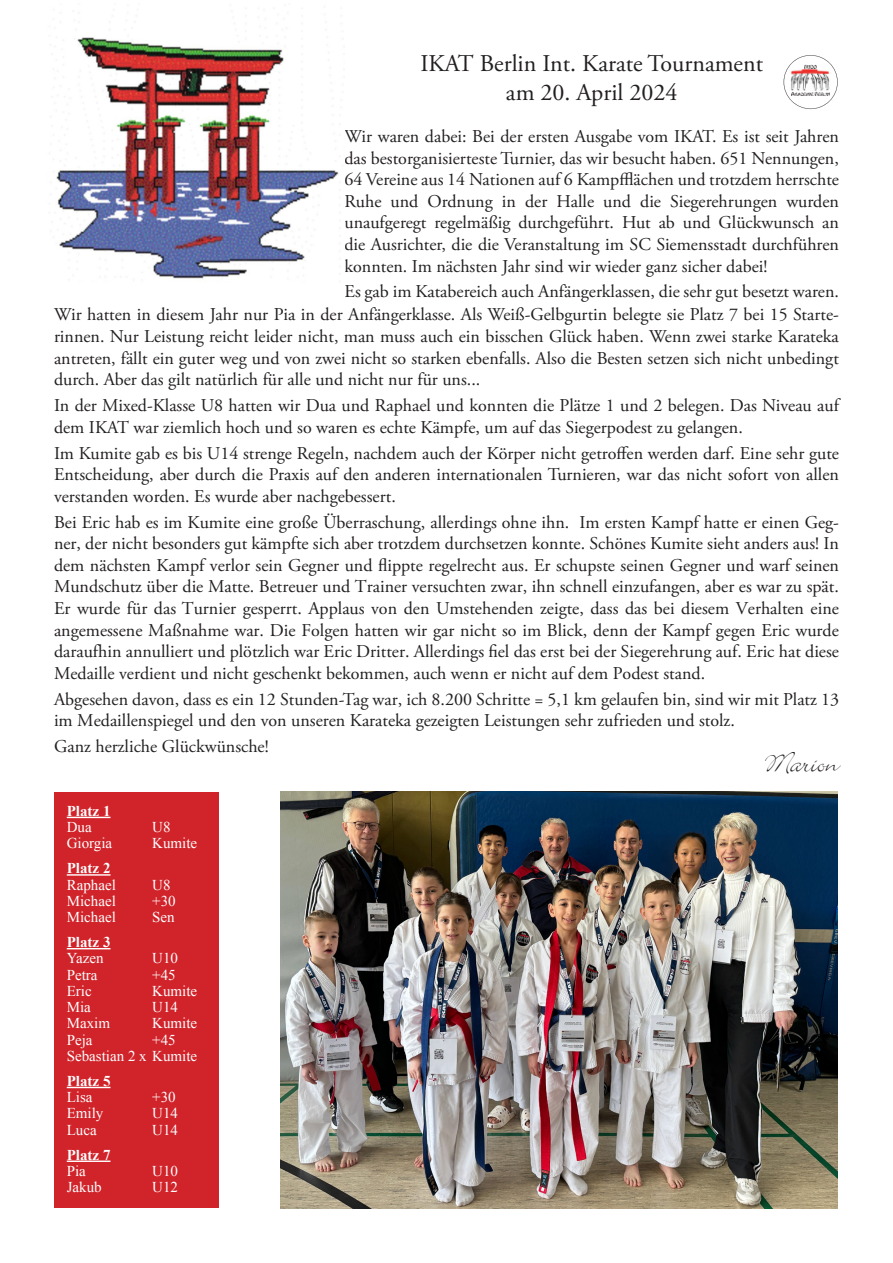
<style>
.page{position:relative;width:893px;height:1263px;background:#fff}
.page>*{position:absolute;margin:0;border:0;box-sizing:border-box;transform-origin:0 0}
.Brot_Linie_farblos{font:33px "Bickley Script LET";color:#231f20}
.t1{font:24px "Adobe Garamond Pro";color:#231f20}
.Brot_Linie_farblos-2{font:18px/21.6px "Adobe Garamond Pro";color:#231f20;text-align:justify}
.Brot_Linie_farblos-3{font:15px "Times New Roman";color:#fff}
.Brot_Linie_farblos-4{font:700 15px "Times New Roman";color:#fff}
.t2{font:5.7px "FZZBHJW GB1 0";color:#231f20}
.t3{font:4.8px "FZZBHJW GB1 0";color:#231f20;scale:1.04 1}
.s1{font-size:5.7px}
</style>
<div class="page">
<img style="left:56px;top:23px;width:283px;height:256px">
<svg style="left:784px;top:55px;width:54px;height:54px"></svg>
<img style="left:790px;top:69px;width:41px;height:22px">
<div style="left:54px;top:792px;width:165px;height:416px;background:#d1232a"></div>
<hr style="left:67px;top:817px;width:43px;height:1px;background:#fff">
<hr style="left:67px;top:874px;width:43px;height:2px;background:#fff">
<hr style="left:67px;top:948px;width:43px;height:1px;background:#fff">
<hr style="left:67px;top:1087px;width:43px;height:1px;background:#fff">
<hr style="left:67px;top:1160px;width:43px;height:2px;background:#fff">
<img style="left:280px;top:792px;width:558px;height:416px">
<p class="t1" style="left:420px;top:49px;width:344px">IKAT Berlin Int. Karate Tournament</p>
<p class="t1" style="left:506px;top:78px;width:173px">am 20. April 2024</p>
<p class="Brot_Linie_farblos-2" style="left:344px;top:126px;width:496px">Wir waren dabei: Bei der ersten Ausgabe vom IKAT. Es ist seit Jahren das bestorganisierteste Turnier, das wir besucht haben. 651 Nennungen, 64 Vereine aus 14 Nationen auf 6 Kampfflächen und trotzdem herrschte Ruhe und Ordnung in der Halle und die Siegerehrungen wurden unaufgeregt regelmäßig durchgeführt. Hut ab und Glückwunsch an die Ausrichter, die die Veranstaltung im SC Siemensstadt durchführen konnten. Im nächsten Jahr sind wir wieder ganz sicher dabei!</p>
<p class="Brot_Linie_farblos-2" style="left:344px;top:281px;width:496px">Es gab im Katabereich auch Anfängerklassen, die sehr gut besetzt waren.</p>
<p class="t2" style="left:804px;top:64px;width:14px">BUDO</p>
<p class="t3" style="left:791px;top:91px;width:39px"><span class="s1">A</span>KADEMIE <span class="s1">B</span>ERLIN</p>
<p class="Brot_Linie_farblos-2" style="left:54px;top:305px;width:786px">Wir hatten in diesem Jahr nur Pia in der Anfängerklasse. Als Weiß-Gelbgurtin belegte sie Platz 7 bei 15 Starte&shy;rinnen. Nur Leistung reicht leider nicht, man muss auch ein bisschen Glück haben. Wenn zwei starke Karateka antreten, fällt ein guter weg und von zwei nicht so starken ebenfalls. Also die Besten setzen sich nicht unbedingt durch. Aber das gilt natürlich für alle und nicht nur für uns...</p>
<p class="Brot_Linie_farblos-2" style="left:54px;top:395px;width:786px">In der Mixed-Klasse U8 hatten wir Dua und Raphael und konnten die Plätze 1 und 2 belegen. Das Niveau auf dem IKAT war ziemlich hoch und so waren es echte Kämpfe, um auf das Siegerpodest zu gelangen.</p>
<p class="Brot_Linie_farblos-2" style="left:54px;top:443px;width:787px">Im Kumite gab es bis U14 strenge Regeln, nachdem auch der Körper nicht getroffen werden darf. Eine sehr gute Entscheidung, aber durch die Praxis auf den anderen internationalen Turnieren, war das nicht sofort von allen verstanden worden. Es wurde aber nachgebessert.</p>
<p class="Brot_Linie_farblos-2" style="left:54px;top:512px;width:787px">Bei Eric hab es im Kumite eine große Überraschung, allerdings ohne ihn. Im ersten Kampf hatte er einen Geg&shy;ner, der nicht besonders gut kämpfte sich aber trotzdem durchsetzen konnte. Schönes Kumite sieht anders aus! In dem nächsten Kampf verlor sein Gegner und flippte regelrecht aus. Er schupste seinen Gegner und warf seinen Mundschutz über die Matte. Betreuer und Trainer versuchten zwar, ihn schnell einzufangen, aber es war zu spät.<br>Er wurde für das Turnier gesperrt. Applaus von den Umstehenden zeigte, dass das bei diesem Verhalten eine angemessene Maßnahme war. Die Folgen hatten wir gar nicht so im Blick, denn der Kampf gegen Eric wurde daraufhin annulliert und plötzlich war Eric Dritter. Allerdings fiel das erst bei der Siegerehrung auf. Eric hat diese Medaille verdient und nicht geschenkt bekommen, auch wenn er nicht auf dem Podest stand.</p>
<p class="Brot_Linie_farblos-2" style="left:54px;top:689px;width:787px">Abgesehen davon, dass es ein 12 Stunden-Tag war, ich 8.200 Schritte = 5,1 km gelaufen bin, sind wir mit Platz 13 im Medaillenspiegel und den von unseren Karateka gezeigten Leistungen sehr zufrieden und stolz.</p>
<p class="Brot_Linie_farblos-2" style="left:54px;top:736px;width:216px">Ganz herzliche Glückwünsche!</p>
<p class="Brot_Linie_farblos" style="left:765px;top:748px;width:76px">Marion</p>
<p class="Brot_Linie_farblos-4" style="left:67px;top:800px;width:45px">Platz 1</p>
<p class="Brot_Linie_farblos-3" style="left:67px;top:817px;width:26px">Dua</p>
<p class="Brot_Linie_farblos-3" style="left:152px;top:817px;width:20px">U8</p>
<p class="Brot_Linie_farblos-3" style="left:67px;top:833px;width:47px">Giorgia</p>
<p class="Brot_Linie_farblos-3" style="left:152px;top:833px;width:46px">Kumite</p>
<p class="Brot_Linie_farblos-4" style="left:67px;top:858px;width:45px">Platz 2</p>
<p class="Brot_Linie_farblos-3" style="left:67px;top:874px;width:51px">Raphael</p>
<p class="Brot_Linie_farblos-3" style="left:152px;top:874px;width:20px">U8</p>
<p class="Brot_Linie_farblos-3" style="left:67px;top:891px;width:51px">Michael</p>
<p class="Brot_Linie_farblos-3" style="left:152px;top:891px;width:25px">+30</p>
<p class="Brot_Linie_farblos-3" style="left:67px;top:907px;width:51px">Michael</p>
<p class="Brot_Linie_farblos-3" style="left:152px;top:907px;width:24px">Sen</p>
<p class="Brot_Linie_farblos-4" style="left:67px;top:932px;width:45px">Platz 3</p>
<p class="Brot_Linie_farblos-3" style="left:67px;top:948px;width:38px">Yazen</p>
<p class="Brot_Linie_farblos-3" style="left:152px;top:948px;width:27px">U10</p>
<p class="Brot_Linie_farblos-3" style="left:67px;top:964px;width:32px">Petra</p>
<p class="Brot_Linie_farblos-3" style="left:152px;top:964px;width:25px">+45</p>
<p class="Brot_Linie_farblos-3" style="left:67px;top:981px;width:26px">Eric</p>
<p class="Brot_Linie_farblos-3" style="left:152px;top:981px;width:46px">Kumite</p>
<p class="Brot_Linie_farblos-3" style="left:67px;top:997px;width:26px">Mia</p>
<p class="Brot_Linie_farblos-3" style="left:152px;top:997px;width:27px">U14</p>
<p class="Brot_Linie_farblos-3" style="left:67px;top:1013px;width:45px">Maxim</p>
<p class="Brot_Linie_farblos-3" style="left:152px;top:1013px;width:46px">Kumite</p>
<p class="Brot_Linie_farblos-3" style="left:67px;top:1029px;width:27px">Peja</p>
<p class="Brot_Linie_farblos-3" style="left:152px;top:1029px;width:25px">+45</p>
<p class="Brot_Linie_farblos-3" style="left:67px;top:1046px;width:132px">Sebastian 2 x Kumite</p>
<p class="Brot_Linie_farblos-4" style="left:67px;top:1070px;width:45px">Platz 5</p>
<p class="Brot_Linie_farblos-3" style="left:67px;top:1087px;width:27px">Lisa</p>
<p class="Brot_Linie_farblos-3" style="left:152px;top:1087px;width:25px">+30</p>
<p class="Brot_Linie_farblos-3" style="left:67px;top:1103px;width:38px">Emily</p>
<p class="Brot_Linie_farblos-3" style="left:152px;top:1103px;width:27px">U14</p>
<p class="Brot_Linie_farblos-3" style="left:67px;top:1119px;width:31px">Luca</p>
<p class="Brot_Linie_farblos-3" style="left:152px;top:1119px;width:27px">U14</p>
<p class="Brot_Linie_farblos-4" style="left:67px;top:1144px;width:45px">Platz 7</p>
<p class="Brot_Linie_farblos-3" style="left:67px;top:1161px;width:21px">Pia</p>
<p class="Brot_Linie_farblos-3" style="left:152px;top:1161px;width:27px">U10</p>
<p class="Brot_Linie_farblos-3" style="left:67px;top:1177px;width:36px">Jakub</p>
<p class="Brot_Linie_farblos-3" style="left:152px;top:1177px;width:27px">U12</p>
</div>
